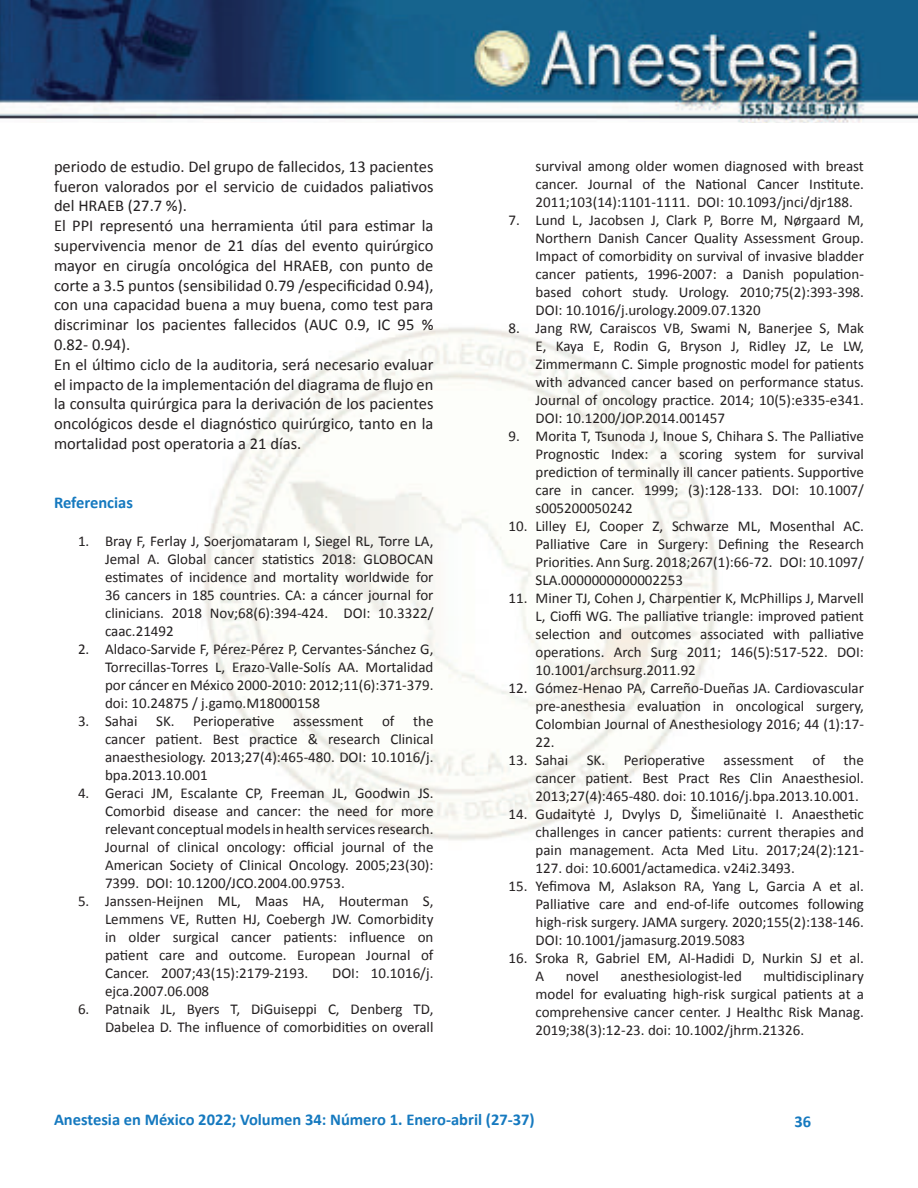
<style>
.page{position:relative;width:918px;height:1188px;background:#fff}
.page>*{position:absolute;margin:0;border:0;box-sizing:border-box;transform-origin:0 0}
.t1{font:16.5px/19.8px "Calibri";color:#231f20}
.t2{font:700 16.5px "Calibri";color:#1579bf}
.t3{font:15px/18px "Calibri";color:#231f20;text-align:justify}
</style>
<div class="page">
<img style="left:0;top:0;width:918px;height:122px">
<img style="left:204px;top:327px;width:514px;height:514px">
<p class="t1" style="left:54px;top:156px;width:381px">periodo de estudio. Del grupo de fallecidos, 13 pacientes fueron valorados por el servicio de cuidados paliativos del HRAEB (27.7 %).<br>El PPI representó una herramienta útil para estimar la supervivencia menor de 21 días del evento quirúrgico mayor en cirugía oncológica del HRAEB, con punto de corte a 3.5 puntos (sensibilidad 0.79 /especificidad 0.94), con una capacidad buena a muy buena, como test para discriminar los pacientes fallecidos (AUC 0.9, IC 95 % 0.82- 0.94).<br>En el último ciclo de la auditoria, será necesario evaluar el impacto de la implementación del diagrama de flujo en la consulta quirúrgica para la derivación de los pacientes oncológicos desde el diagnóstico quirúrgico, tanto en la mortalidad post operatoria a 21 días.</p>
<p class="t2" style="left:54px;top:491px;width:81px">Referencias</p>
<p class="t3" style="left:105px;top:532px;width:330px;text-indent:-27px">1. Bray F, Ferlay J, Soerjomataram I, Siegel RL, Torre LA, Jemal A. Global cancer statistics 2018: GLOBOCAN estimates of incidence and mortality worldwide for 36 cancers in 185 countries. CA: a cáncer journal for clinicians. 2018 Nov;68(6):394-424. DOI: 10.3322/ caac.21492</p>
<p class="t3" style="left:105px;top:640px;width:330px;text-indent:-27px">2. Aldaco-Sarvide F, Pérez-Pérez P, Cervantes-Sánchez G, Torrecillas-Torres L, Erazo-Valle-Solís AA. Mortalidad por cáncer en México 2000-2010: 2012;11(6):371-379. doi: 10.24875 / j.gamo.M18000158</p>
<p class="t3" style="left:105px;top:712px;width:330px;text-indent:-27px">3. Sahai SK. Perioperative assessment of the cancer patient. Best practice &amp; research Clinical anaesthesiology. 2013;27(4):465-480. DOI: 10.1016/j. bpa.2013.10.001</p>
<p class="t3" style="left:105px;top:784px;width:330px;text-indent:-27px">4. Geraci JM, Escalante CP, Freeman JL, Goodwin JS.<br>Comorbid disease and cancer: the need for more relevant conceptual models in health services research.<br>Journal of clinical oncology: official journal of the American Society of Clinical Oncology. 2005;23(30):<br>7399. DOI: 10.1200/JCO.2004.00.9753.</p>
<p class="t3" style="left:105px;top:892px;width:330px;text-indent:-27px">5. Janssen-Heijnen ML, Maas HA, Houterman S, Lemmens VE, Rutten HJ, Coebergh JW. Comorbidity in older surgical cancer patients: influence on patient care and outcome. European Journal of Cancer. 2007;43(15):2179-2193.</p>
<p class="t3" style="left:332px;top:964px;width:103px">DOI: 10.1016/j.</p>
<p class="t3" style="left:105px;top:982px;width:106px">ejca.2007.06.008</p>
<p class="t3" style="left:78px;top:1000px;width:357px;text-align:right">6. Patnaik JL, Byers T, DiGuiseppi C, Denberg TD,<br>Dabelea D. The influence of comorbidities on overall</p>
<p class="t3" style="left:536px;top:156px;width:330px">survival among older women diagnosed with breast cancer. Journal of the National Cancer Institute.<br>2011;103(14):1101-1111. DOI: 10.1093/jnci/djr188.</p>
<p class="t3" style="left:536px;top:210px;width:330px;text-indent:-27px">7. Lund L, Jacobsen J, Clark P, Borre M, Nørgaard M, Northern Danish Cancer Quality Assessment Group.<br>Impact of comorbidity on survival of invasive bladder cancer patients, 1996-2007: a Danish population&shy;based cohort study. Urology. 2010;75(2):393-398.<br>DOI: 10.1016/j.urology.2009.07.1320</p>
<p class="t3" style="left:536px;top:318px;width:330px;text-indent:-27px">8. Jang RW, Caraiscos VB, Swami N, Banerjee S, Mak E, Kaya E, Rodin G, Bryson J, Ridley JZ, Le LW, Zimmermann C. Simple prognostic model for patients with advanced cancer based on performance status.<br>Journal of oncology practice. 2014; 10(5):e335-e341.<br>DOI: 10.1200/JOP.2014.001457</p>
<p class="t3" style="left:536px;top:426px;width:330px;text-indent:-27px">9. Morita T, Tsunoda J, Inoue S, Chihara S. The Palliative Prognostic Index: a scoring system for survival prediction of terminally ill cancer patients. Supportive care in cancer. 1999; (3):128-133. DOI: 10.1007/ s005200050242</p>
<p class="t3" style="left:536px;top:516px;width:330px;text-indent:-27px">10. Lilley EJ, Cooper Z, Schwarze ML, Mosenthal AC.<br>Palliative Care in Surgery: Defining the Research Priorities. Ann Surg. 2018;267(1):66-72. DOI: 10.1097/ SLA.0000000000002253</p>
<p class="t3" style="left:536px;top:588px;width:330px;text-indent:-27px">11. Miner TJ, Cohen J, Charpentier K, McPhillips J, Marvell L, Cioffi WG. The palliative triangle: improved patient selection and outcomes associated with palliative operations. Arch Surg 2011; 146(5):517-522. DOI:<br>10.1001/archsurg.2011.92</p>
<p class="t3" style="left:536px;top:678px;width:330px;text-indent:-27px">12. Gómez-Henao PA, Carreño-Dueñas JA. Cardiovascular pre-anesthesia evaluation in oncological surgery, Colombian Journal of Anesthesiology 2016; 44 (1):17- 22.</p>
<p class="t3" style="left:536px;top:750px;width:330px;text-indent:-27px">13. Sahai SK. Perioperative assessment of the cancer patient. Best Pract Res Clin Anaesthesiol.<br>2013;27(4):465-480. doi: 10.1016/j.bpa.2013.10.001.</p>
<p class="t3" style="left:536px;top:804px;width:330px;text-indent:-27px">14. Gudaitytė J, Dvylys D, Šimeliūnaitė I. Anaesthetic challenges in cancer patients: current therapies and pain management. Acta Med Litu. 2017;24(2):121- 127. doi: 10.6001/actamedica. v24i2.3493.</p>
<p class="t3" style="left:536px;top:876px;width:330px;text-indent:-27px">15. Yefimova M, Aslakson RA, Yang L, Garcia A et al.<br>Palliative care and end-of-life outcomes following high-risk surgery. JAMA surgery. 2020;155(2):138-146.<br>DOI: 10.1001/jamasurg.2019.5083</p>
<p class="t3" style="left:536px;top:948px;width:330px;text-indent:-27px">16. Sroka R, Gabriel EM, Al-Hadidi D, Nurkin SJ et al.<br>A</p>
<p class="t3" style="left:536px;top:966px;width:330px;text-indent:228px">multidisciplinary model for evaluating high-risk surgical patients at a comprehensive cancer center. J Healthc Risk Manag.<br>2019;38(3):12-23. doi: 10.1002/jhrm.21326.</p>
<p class="t3" style="left:566px;top:966px;width:35px">novel</p>
<p class="t3" style="left:621px;top:966px;width:123px">anesthesiologist-led</p>
<p class="t2" style="left:54px;top:1108px;width:482px">Anestesia en México 2022; Volumen 34: Número 1. Enero-abril (27-37)</p>
<p class="t2" style="left:795px;top:1110px;width:18px">36</p>
</div>
